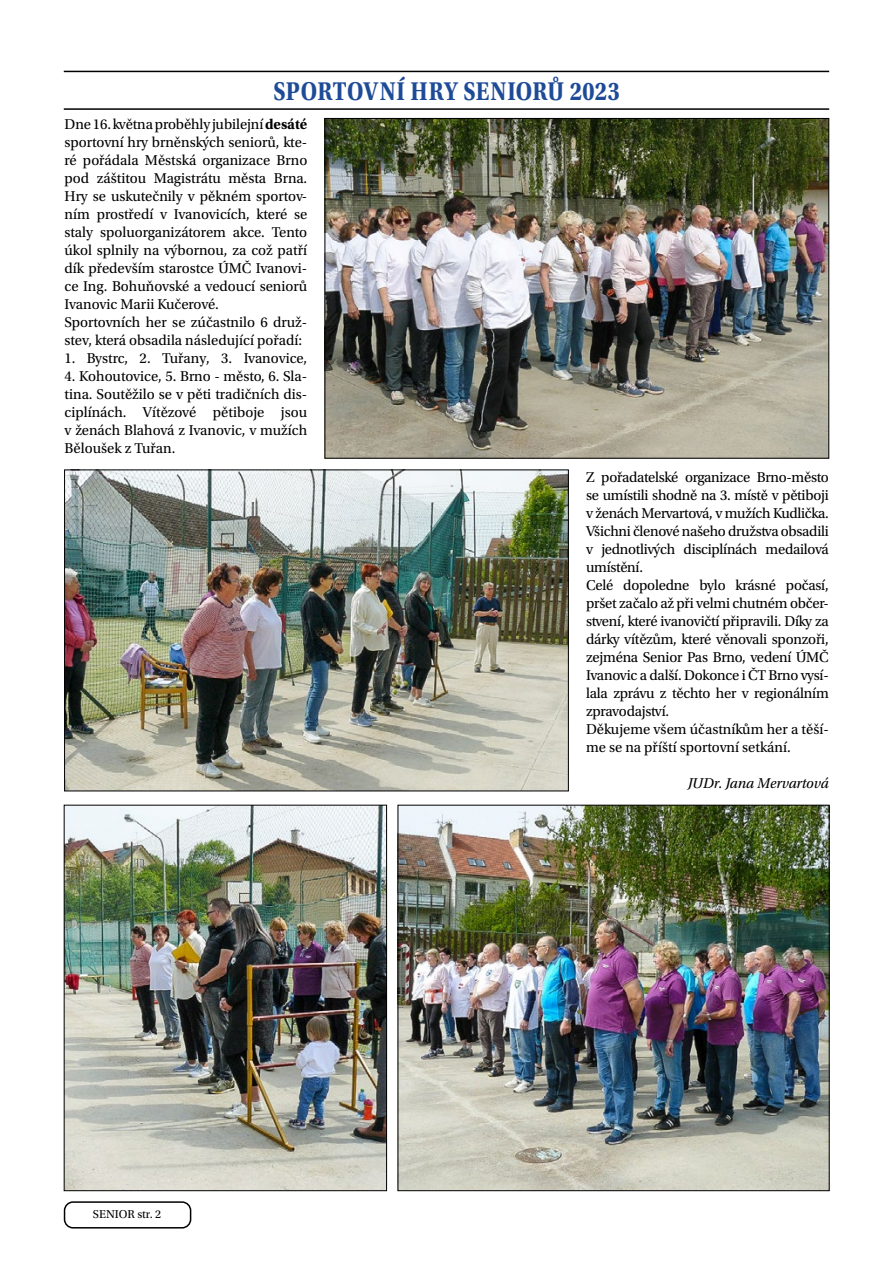
<style>
.page{position:relative;width:893px;height:1263px;background:#fff}
.page>*{position:absolute;margin:0;border:0;box-sizing:border-box;transform-origin:0 0}
.t1{font:700 27px "Utopia Std";letter-spacing:.02em;color:#1e4b98;scale:.84 1}
.t2{font:15px/18px "Utopia Std";letter-spacing:-.015em;color:#000}
.t3{font:italic 15px "Utopia Std";letter-spacing:-.01em;color:#000}
.t4{font:12px "Utopia Std";color:#000}
.s1{font-weight:700}
</style>
<div class="page">
<div style="left:64px;top:1201px;width:127px;height:27px;border:2px solid #000;border-radius:9px"></div>
<hr style="left:64px;top:71px;width:765px;height:1px;background:#000">
<hr style="left:64px;top:108px;width:765px;height:2px;background:#000">
<img style="left:327px;top:120px;width:500px;height:337px">
<img style="left:66px;top:471px;width:501px;height:318px">
<div style="left:64px;top:469px;width:505px;height:322px;border:1px solid #000"></div>
<img style="left:66px;top:807px;width:319px;height:382px">
<div style="left:64px;top:805px;width:323px;height:386px;border:1px solid #000"></div>
<img style="left:400px;top:807px;width:428px;height:382px">
<h1 class="t1" style="left:273px;top:75px;width:414px">SPORTOVNÍ HRY SENIORŮ 2023</h1>
<p class="t2" style="left:65px;top:116px;width:244px">Dne 16. května proběhly jubilejní <span class="s1">desáté </span>sportovní hry brněnských seniorů, kte&shy;ré pořádala Městská organizace Brno pod záštitou Magistrátu města Brna.<br>Hry se uskutečnily v pěkném sportov&shy;ním prostředí v Ivanovicích, které se staly spoluorganizátorem akce. Tento úkol splnily na výbornou, za což patří dík především starostce ÚMČ Ivanovi&shy;ce Ing. Bohuňovské a vedoucí seniorů Ivanovic Marii Kučerové.<br>Sportovních her se zúčastnilo 6 druž&shy;stev, která obsadila následující pořadí:</p>
<p class="t2" style="left:65px;top:350px;width:244px">1. Bystrc, 2. Tuřany, 3. Ivanovice,</p>
<p class="t2" style="left:65px;top:368px;width:244px;text-align:justify">4. Kohoutovice, 5. Brno - město, 6. Sla&shy;tina. Soutěžilo se v pěti tradičních dis&shy;ciplínách. Vítězové pětiboje jsou v ženách Blahová z Ivanovic, v mužích Běloušek z Tuřan.</p>
<p class="t2" style="left:586px;top:469px;width:244px">Z pořadatelské organizace Brno-‑ město se umístili shodně na 3. místě v pětiboji v ženách Mervartová, v mužích Kudlička.<br>Všichni členové našeho družstva obsadili v jednotlivých disciplínách medailová umístění.<br>Celé dopoledne bylo krásné počasí, pršet začalo až při velmi chutném občer&shy;stvení, které ivanovičtí připravili. Díky za dárky vítězům, které věnovali sponzoři, zejména Senior Pas Brno, vedení ÚMČ Ivanovic a další. Dokonce i ČT Brno vysí&shy;lala zprávu z těchto her v regionálním zpravodajství.<br>Děkujeme všem účastníkům her a těší&shy;me se na příští sportovní setkání.</p>
<p class="t3" style="left:688px;top:775px;width:142px">JUDr. Jana Mervartová</p>
<p class="t4" style="left:93px;top:1207px;width:70px">SENIOR str. 2</p>
</div>
